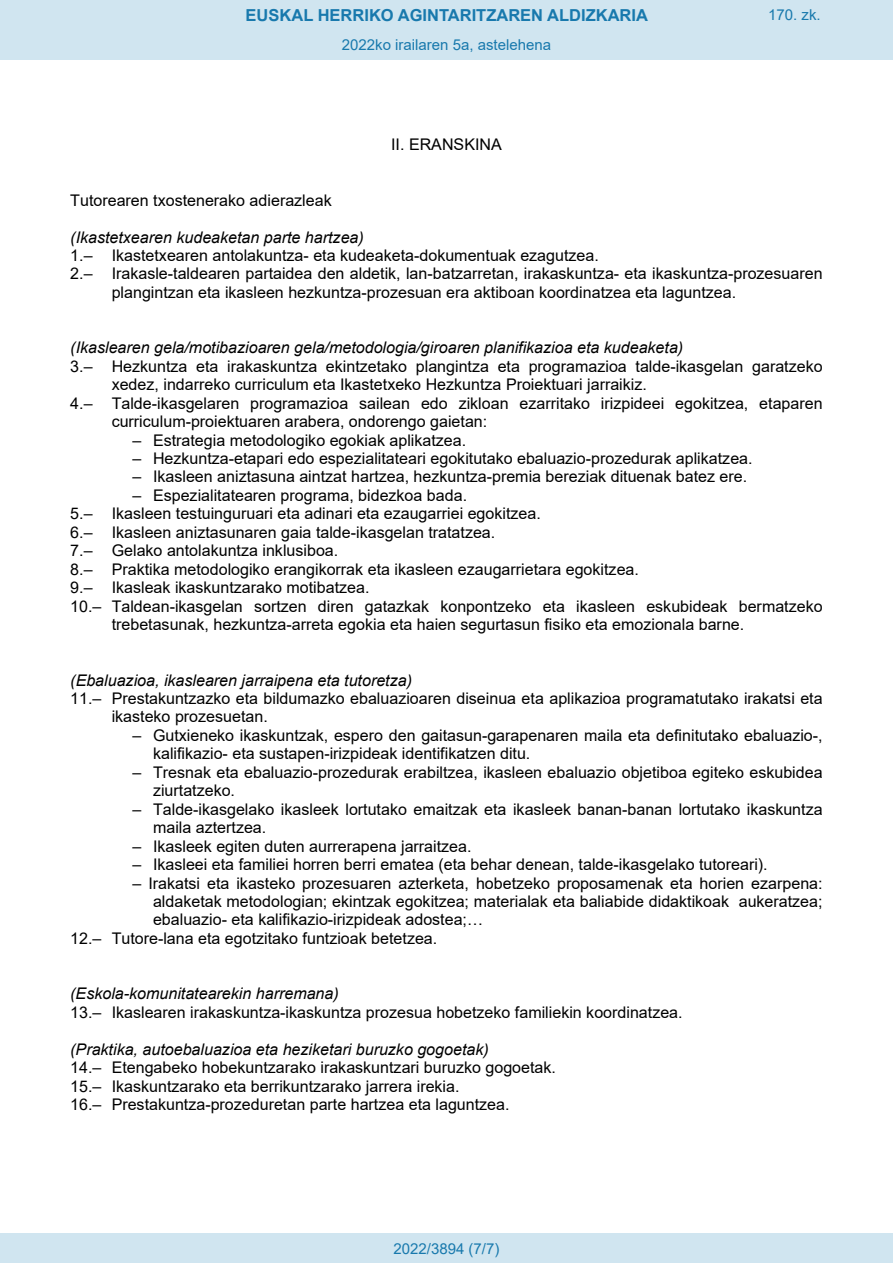
<style>
.page{position:relative;width:893px;height:1263px;background:#fff}
.page>*{position:absolute;margin:0;border:0;box-sizing:border-box;transform-origin:0 0}
.t1{font:700 16.5px "Arial";color:#1879ad}
.t2{font:16.05px/18.5px "Arial";color:#000}
.t3{font:italic 16.05px "Arial";color:#000}
.Paginacion_Centro{font:15px "Arial";color:#1879ad}
.s1{font-style:italic}
</style>
<div class="page">
<div style="left:0;top:0;width:893px;height:60px;background:#d0e5f0"></div>
<div style="left:0;top:1233px;width:893px;height:30px;background:#d0e5f0"></div>
<p class="t1" style="left:246px;top:3px;width:404px">EUSKAL HERRIKO AGINTARITZAREN ALDIZKARIA</p>
<p class="Paginacion_Centro" style="left:768px;top:5px;width:54px">170. zk.</p>
<p class="Paginacion_Centro" style="left:342px;top:35px;width:211px">2022ko irailaren 5a, astelehena</p>
<p class="t2" style="left:391px;top:135px;width:112px">II. ERANSKINA</p>
<p class="t2" style="left:70px;top:191px;width:263px">Tutorearen txostenerako adierazleak</p>
<p class="t3" style="left:70px;top:226px;width:295px">(Ikastetxearen kudeaketan parte hartzea)</p>
<p class="t2" style="left:70px;top:246px;width:530px">1.– Ikastetxearen antolakuntza- eta kudeaketa-dokumentuak ezagutzea.</p>
<p class="t2" style="left:70px;top:264px;width:754px">2.– Irakasle-taldearen partaidea den aldetik, lan-batzarretan, irakaskuntza- eta ikaskuntza-prozesuaren</p>
<p class="t2" style="left:112px;top:283px;width:626px">plangintzan eta ikasleen hezkuntza-prozesuan era aktiboan koordinatzea eta laguntzea.</p>
<p class="t3" style="left:70px;top:337px;width:614px">(Ikaslearen gela/motibazioaren gela/metodologia/giroaren planifikazioa eta kudeaketa)</p>
<p class="t2" style="left:70px;top:357px;width:754px">3.– Hezkuntza eta irakaskuntza ekintzetako plangintza eta programazioa talde-ikasgelan garatzeko</p>
<p class="t2" style="left:112px;top:375px;width:537px">xedez, indarreko curriculum eta Ikastetxeko Hezkuntza Proiektuari jarraikiz.</p>
<p class="t2" style="left:70px;top:394px;width:754px">4.– Talde-ikasgelaren programazioa sailean edo zikloan ezarritako irizpideei egokitzea, etaparen</p>
<p class="t2" style="left:112px;top:412px;width:377px">curriculum-proiektuaren arabera, ondorengo gaietan:</p>
<p class="t2" style="left:132px;top:431px;width:335px">– Estrategia metodologiko egokiak aplikatzea.</p>
<p class="t2" style="left:132px;top:449px;width:622px">– Hezkuntza-etapari edo espezialitateari egokitutako ebaluazio-prozedurak aplikatzea.</p>
<p class="t2" style="left:132px;top:467px;width:616px">– Ikasleen aniztasuna aintzat hartzea, hezkuntza-premia bereziak dituenak batez ere.</p>
<p class="t2" style="left:132px;top:486px;width:336px">– Espezialitatearen programa, bidezkoa bada.</p>
<p class="t2" style="left:70px;top:504px;width:472px">5.– Ikasleen testuinguruari eta adinari eta ezaugarriei egokitzea.</p>
<p class="t2" style="left:70px;top:523px;width:427px">6.– Ikasleen aniztasunaren gaia talde-ikasgelan tratatzea.</p>
<p class="t2" style="left:70px;top:541px;width:269px">7.– Gelako antolakuntza inklusiboa.</p>
<p class="t2" style="left:70px;top:560px;width:570px">8.– Praktika metodologiko erangikorrak eta ikasleen ezaugarrietara egokitzea.</p>
<p class="t2" style="left:70px;top:578px;width:301px">9.– Ikasleak ikaskuntzarako motibatzea.</p>
<p class="t2" style="left:70px;top:597px;width:754px">10.– Taldean-ikasgelan sortzen diren gatazkak konpontzeko eta ikasleen eskubideak bermatzeko</p>
<p class="t2" style="left:112px;top:615px;width:634px">trebetasunak, hezkuntza-arreta egokia eta haien segurtasun fisiko eta emozionala barne.</p>
<p class="t3" style="left:70px;top:669px;width:343px">(Ebaluazioa, ikaslearen jarraipena eta tutoretza)</p>
<p class="t2" style="left:70px;top:689px;width:754px">11.– Prestakuntzazko eta bildumazko ebaluazioaren diseinua eta aplikazioa programatutako irakatsi eta</p>
<p class="t2" style="left:112px;top:707px;width:158px">ikasteko prozesuetan.</p>
<p class="t2" style="left:153px;top:726px;width:671px;text-indent:-21px">– Gutxieneko ikaskuntzak, espero den gaitasun-garapenaren maila eta definitutako ebaluazio-, kalifikazio- eta sustapen-irizpideak identifikatzen ditu.</p>
<p class="t2" style="left:153px;top:763px;width:671px;text-indent:-21px">– Tresnak eta ebaluazio-prozedurak erabiltzea, ikasleen ebaluazio objetiboa egiteko eskubidea ziurtatzeko.</p>
<p class="t2" style="left:153px;top:800px;width:671px;text-indent:-21px">– Talde-ikasgelako ikasleek lortutako emaitzak eta ikasleek banan-banan lortutako ikaskuntza maila aztertzea.</p>
<p class="t2" style="left:132px;top:837px;width:341px">– Ikasleek egiten duten aurrerapena jarraitzea.</p>
<p class="t2" style="left:132px;top:855px;width:637px">– Ikasleei eta familiei horren berri ematea (eta behar denean, talde-ikasgelako tutoreari).</p>
<p class="t2" style="left:132px;top:873px;width:692px">– Irakatsi eta ikasteko prozesuaren azterketa, hobetzeko proposamenak eta horien ezarpena:</p>
<p class="t2" style="left:153px;top:892px;width:671px">aldaketak metodologian; ekintzak egokitzea; materialak eta baliabide didaktikoak aukeratzea;</p>
<p class="t2" style="left:153px;top:910px;width:332px">ebaluazio- eta kalifikazio-irizpideak adostea;…</p>
<p class="t2" style="left:70px;top:929px;width:369px">12.– Tutore-lana eta egotzitako funtzioak betetzea.</p>
<p class="t2" style="left:70px;top:984px;width:614px"><span class="s1">(Eskola-komunitatearekin harremana)<br></span>13.– Ikaslearen irakaskuntza-ikaskuntza prozesua hobetzeko familiekin koordinatzea.</p>
<p class="t2" style="left:70px;top:1040px;width:487px"><span class="s1">(Praktika, autoebaluazioa eta heziketari buruzko gogoetak)<br></span>14.– Etengabeko hobekuntzarako irakaskuntzari buruzko gogoetak.<br>15.– Ikaskuntzarako eta berrikuntzarako jarrera irekia.<br>16.– Prestakuntza-prozeduretan parte hartzea eta laguntzea.</p>
<p class="Paginacion_Centro" style="left:393px;top:1238px;width:107px">2022/3894 (7/7)</p>
</div>
